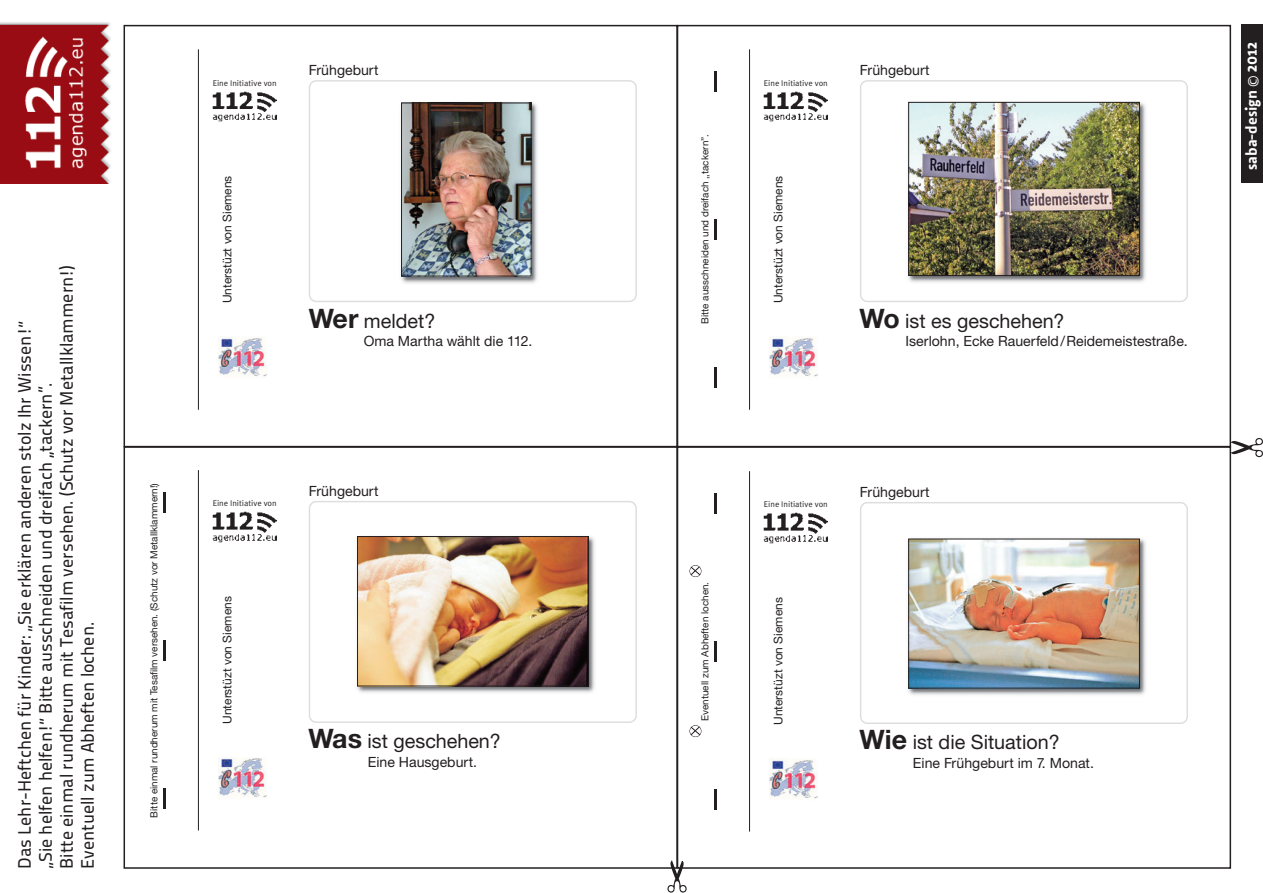
<style>
.page{position:relative;width:1263px;height:893px;background:#fff}
.page>*{position:absolute;margin:0;border:0;box-sizing:border-box;transform-origin:0 0}
.t1{font:19.8px "Helvetica Neue CE";color:#231f20}
.t2{font:18px/21px "Titillium Maps 26 L 500 wt";color:#231f20}
.t3{font:700 15px "Azuro";color:#fff}
.t4{font:14.1px "Helvetica Neue CE";color:#231f20}
.t5{font:12px "Helvetica Neue CE";color:#231f20}
.t6{font:9.9px "Helvetica Neue LT";color:#231f20}
.t7{font:8.4px "Meta Pro";color:#231f20}
.s1{font-weight:700;font-size:26.85px}
.s2{font-weight:400;font-size:13.5px}
</style>
<div class="page">
<img style="left:0;top:22px;width:111px;height:162px">
<div style="left:1242px;top:25px;width:21px;height:158px;background:#231f20"></div>
<div style="left:677px;top:25px;width:554px;height:422px;border:2px solid #231f20"></div>
<div style="left:677px;top:446px;width:554px;height:423px;border:2px solid #231f20"></div>
<div style="left:124px;top:25px;width:554px;height:422px;border:2px solid #231f20"></div>
<div style="left:124px;top:446px;width:554px;height:423px;border:2px solid #231f20"></div>
<svg style="left:1231px;top:438px;width:32px;height:19px"></svg>
<svg style="left:667px;top:860px;width:20px;height:33px"></svg>
<img style="left:213px;top:91px;width:64px;height:31px">
<img style="left:218px;top:336px;width:48px;height:41px">
<hr style="left:198px;top:49px;width:1px;height:361px;background:#231f20">
<svg style="left:309px;top:80px;width:328px;height:222px"></svg>
<img style="left:398px;top:100px;width:143px;height:185px">
<img style="left:403px;top:105px;width:126px;height:169px">
<div style="left:401px;top:103px;width:130px;height:173px;border:1px solid #231f20"></div>
<img style="left:213px;top:512px;width:64px;height:31px">
<img style="left:218px;top:757px;width:48px;height:41px">
<hr style="left:198px;top:470px;width:1px;height:360px;background:#231f20">
<svg style="left:309px;top:501px;width:328px;height:222px"></svg>
<img style="left:354px;top:533px;width:244px;height:162px">
<img style="left:359px;top:538px;width:227px;height:146px">
<div style="left:357px;top:536px;width:231px;height:150px;border:1px solid #231f20"></div>
<hr style="left:163px;top:640px;width:2px;height:20px;background:#231f20">
<hr style="left:163px;top:788px;width:2px;height:20px;background:#231f20">
<hr style="left:163px;top:492px;width:2px;height:20px;background:#231f20">
<img style="left:764px;top:91px;width:64px;height:31px">
<img style="left:769px;top:336px;width:48px;height:41px">
<hr style="left:749px;top:49px;width:1px;height:361px;background:#231f20">
<svg style="left:860px;top:80px;width:328px;height:222px"></svg>
<img style="left:905px;top:99px;width:244px;height:186px">
<img style="left:910px;top:104px;width:227px;height:170px">
<div style="left:908px;top:102px;width:231px;height:174px;border:1px solid #231f20"></div>
<hr style="left:714px;top:219px;width:2px;height:20px;background:#231f20">
<hr style="left:714px;top:367px;width:2px;height:20px;background:#231f20">
<hr style="left:714px;top:71px;width:2px;height:20px;background:#231f20">
<img style="left:764px;top:513px;width:64px;height:31px">
<img style="left:769px;top:758px;width:48px;height:41px">
<hr style="left:749px;top:471px;width:1px;height:360px;background:#231f20">
<svg style="left:860px;top:502px;width:328px;height:222px"></svg>
<img style="left:905px;top:536px;width:244px;height:161px">
<img style="left:910px;top:541px;width:227px;height:145px">
<hr style="left:714px;top:641px;width:2px;height:20px;background:#231f20">
<hr style="left:714px;top:789px;width:2px;height:20px;background:#231f20">
<hr style="left:714px;top:493px;width:2px;height:20px;background:#231f20">
<div style="left:689px;top:565px;width:12px;height:12px;border:1px solid #231f20;border-radius:50%"></div>
<svg style="left:691px;top:566px;width:9px;height:9px"></svg>
<div style="left:689px;top:725px;width:12px;height:12px;border:1px solid #231f20;border-radius:50%"></div>
<svg style="left:691px;top:726px;width:9px;height:9px"></svg>
<p class="t2" style="left:13px;top:869px;width:605px;rotate:-90deg">Das Lehr-Heftchen für Kinder: „Sie erklären anderen stolz Ihr Wissen!“<br>„Sie helfen helfen!“ Bitte ausschneiden und dreifach ,,tackern”.<br>Bitte einmal rundherum mit Tesafilm versehen. (Schutz vor Metallklammern!)<br>Eventuell zum Abheften lochen.</p>
<p class="t7" style="left:213px;top:77px;width:66px">Eine Initiative von</p>
<p class="t4" style="left:309px;top:61px;width:71px">Frühgeburt</p>
<p class="t5" style="left:220px;top:303px;width:129px;rotate:-90deg">Unterstüzt von Siemens</p>
<p class="t1" style="left:309px;top:309px;width:128px"><span class="s1">Wer</span> meldet?</p>
<p class="t4" style="left:364px;top:332px;width:170px">Oma Martha wählt die 112.</p>
<p class="t6" style="left:148px;top:817px;width:336px;rotate:-90deg">Bitte einmal rundherum mit Tesafilm versehen. (Schutz vor Metallklammern!)</p>
<p class="t7" style="left:213px;top:498px;width:66px">Eine Initiative von</p>
<p class="t4" style="left:309px;top:482px;width:71px">Frühgeburt</p>
<p class="t5" style="left:220px;top:724px;width:129px;rotate:-90deg">Unterstüzt von Siemens</p>
<p class="t1" style="left:308px;top:729px;width:194px"><span class="s1">Was</span> ist geschehen?</p>
<p class="t4" style="left:368px;top:753px;width:111px">Eine Hausgeburt.</p>
<p class="t6" style="left:699px;top:324px;width:191px;rotate:-90deg">Bitte ausschneiden und dreifach ,,tackern”.</p>
<p class="t7" style="left:764px;top:77px;width:66px">Eine Initiative von</p>
<p class="t4" style="left:860px;top:61px;width:71px">Frühgeburt</p>
<p class="t5" style="left:771px;top:303px;width:129px;rotate:-90deg">Unterstüzt von Siemens</p>
<p class="t1" style="left:859px;top:309px;width:207px"><span class="s1">Wo</span> ist es geschehen?</p>
<p class="t4" style="left:905px;top:332px;width:284px">Iserlohn, Ecke Rauerfeld/Reidemeistestraße.</p>
<p class="t6" style="left:699px;top:721px;width:141px;rotate:-90deg">Eventuell zum Abheften lochen.</p>
<p class="t7" style="left:764px;top:499px;width:66px">Eine Initiative von</p>
<p class="t4" style="left:860px;top:483px;width:71px">Frühgeburt</p>
<p class="t5" style="left:771px;top:725px;width:129px;rotate:-90deg">Unterstüzt von Siemens</p>
<p class="t1" style="left:859px;top:730px;width:202px"><span class="s1">Wie</span> ist die Situation?</p>
<p class="t4" style="left:913px;top:754px;width:183px">Eine Frühgeburt im 7. Monat.</p>
<p class="t3" style="left:1240px;top:170px;width:129px;rotate:-90deg">saba-design <span class="s2">©</span> 2012</p>
</div>
